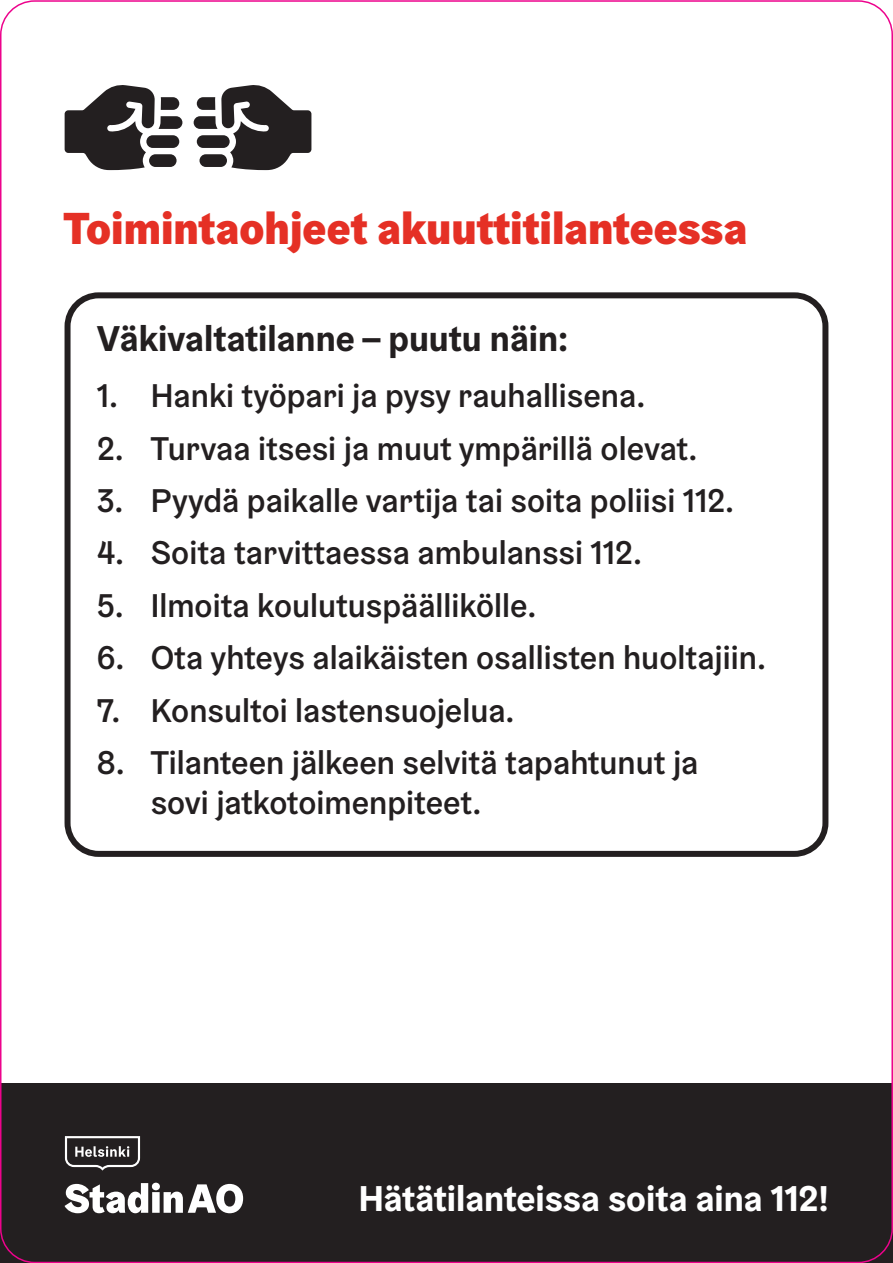
<style>
.page{position:relative;width:893px;height:1263px;background:#fff}
.page>*{position:absolute;margin:0;border:0;box-sizing:border-box;transform-origin:0 0}
.Pääotsikko{font:900 45px "Helsinki Grotesk";color:#e53025}
.t1{font:700 36px "Helsinki Grotesk";color:#fff}
.Otsikko_2{font:700 36px "Helsinki Grotesk";color:#231f20}
.t2{font:500 33px "Helsinki Grotesk";color:#231f20}
</style>
<div class="page">
<div style="left:0;top:1083px;width:893px;height:180px;background:#231f20"></div>
<div style="left:65px;top:292px;width:763px;height:565px;border:6px solid #231f20;border-radius:31px"></div>
<svg style="left:194px;top:85px;width:117px;height:85px"></svg>
<div style="left:199px;top:154px;width:28px;height:13px;background:#231f20;border-radius:6px"></div>
<svg style="left:65px;top:85px;width:117px;height:85px"></svg>
<div style="left:149px;top:154px;width:28px;height:13px;background:#231f20;border-radius:6px"></div>
<svg style="left:65px;top:1136px;width:75px;height:34px"></svg>
<svg style="left:65px;top:1183px;width:178px;height:30px"></svg>
<p class="Pääotsikko" style="left:64px;top:199px;width:685px">Toimintaohjeet akuuttitilanteessa</p>
<p class="Otsikko_2" style="left:97px;top:315px;width:473px">Väkivaltatilanne – puutu näin:</p>
<p class="t2" style="left:151px;top:375px;width:496px">Hanki työpari ja pysy rauhallisena.</p>
<p class="t2" style="left:97px;top:375px;width:23px">1.</p>
<p class="t2" style="left:97px;top:427px;width:28px">2.</p>
<p class="t2" style="left:151px;top:427px;width:548px">Turvaa itsesi ja muut ympärillä olevat.</p>
<p class="t2" style="left:97px;top:480px;width:28px">3.</p>
<p class="t2" style="left:151px;top:480px;width:585px">Pyydä paikalle vartija tai soita poliisi 112.</p>
<p class="t2" style="left:97px;top:532px;width:29px">4.</p>
<p class="t2" style="left:151px;top:532px;width:493px">Soita tarvittaessa ambulanssi 112.</p>
<p class="t2" style="left:97px;top:585px;width:28px">5.</p>
<p class="t2" style="left:151px;top:585px;width:387px">Ilmoita koulutuspäällikölle.</p>
<p class="t2" style="left:97px;top:637px;width:29px">6.</p>
<p class="t2" style="left:151px;top:637px;width:617px">Ota yhteys alaikäisten osallisten huoltajiin.</p>
<p class="t2" style="left:97px;top:689px;width:25px">7.</p>
<p class="t2" style="left:151px;top:689px;width:365px">Konsultoi lastensuojelua.</p>
<p class="t2" style="left:97px;top:742px;width:29px">8.</p>
<p class="t2" style="left:151px;top:742px;width:549px">Tilanteen jälkeen selvitä tapahtunut ja</p>
<p class="t2" style="left:151px;top:781px;width:332px">sovi jatkotoimenpiteet.</p>
<p class="t1" style="left:359px;top:1175px;width:472px">Hätätilanteissa soita aina 112!</p>
</div>
